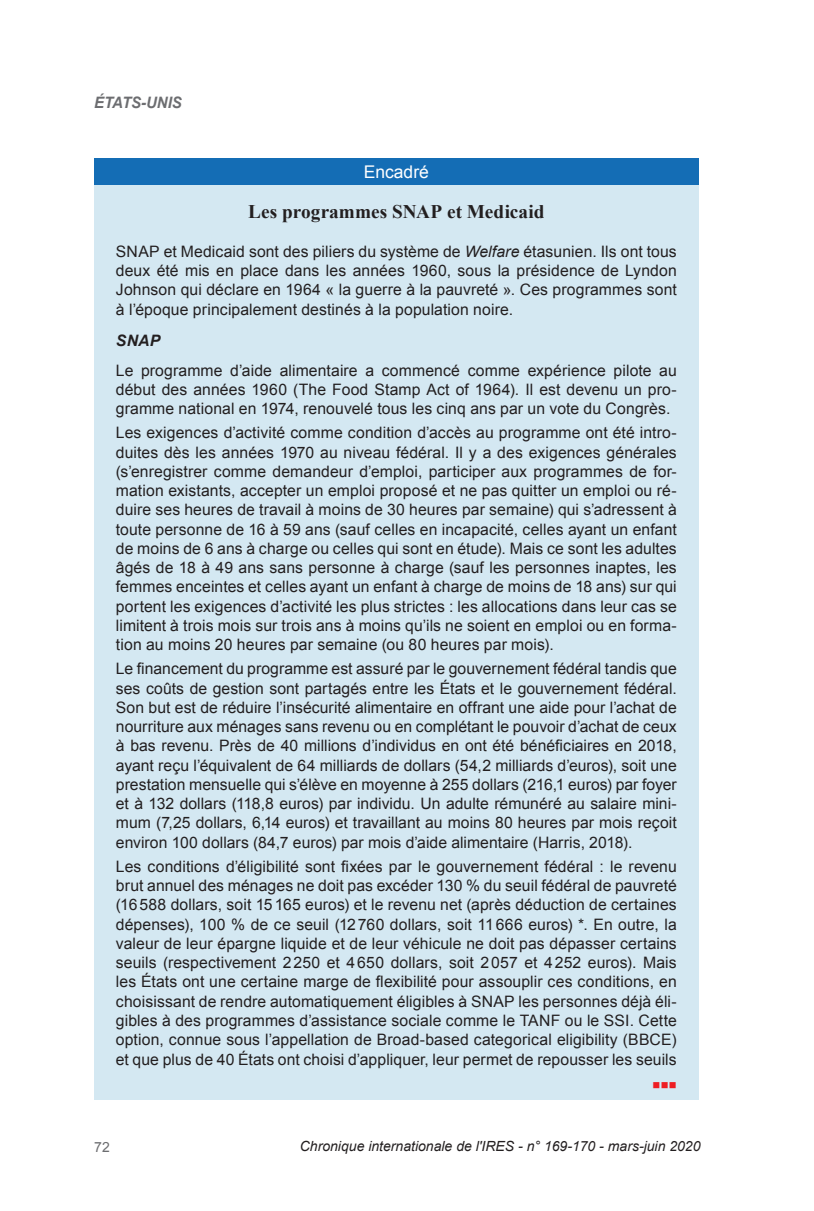
<style>
.page{position:relative;width:814px;height:1211px;background:#fff}
.page>*{position:absolute;margin:0;border:0;box-sizing:border-box;transform-origin:0 0}
.TITRE_ENCADRE{font:700 19.25px "Times New Roman";color:#231f20}
.Encadré_bando{font:17.5px "Arial";color:#fff}
.ENCADRE{font:15.75px/19.2px "Arial";letter-spacing:.005em;color:#231f20;text-align:justify}
.t1{font:italic 700 15.75px "Arial";color:#6c6d70;scale:.95 1}
.Encadré_1er_sous_tit{font:italic 700 15.75px "Arial";color:#231f20}
.t2{font:italic 14px "Arial";color:#231f20}
.t3{font:14px "Arial";color:#6c6d70}
.ENCADRE-2{font:10.5px "Wingdings";color:#ee1d23}
.s1{font-style:italic}
</style>
<div class="page">
<div style="left:94px;top:158px;width:604px;height:26px;background:#146db5"></div>
<div style="left:94px;top:184px;width:604px;height:915px;background:#d4e8f2"></div>
<p class="t1" style="left:94px;top:92px;width:94px">ÉTATS-UNIS</p>
<p class="Encadré_bando" style="left:364px;top:160px;width:67px">Encadré</p>
<p class="TITRE_ENCADRE" style="left:248px;top:198px;width:298px">Les programmes SNAP et Medicaid</p>
<p class="ENCADRE" style="left:116px;top:242px;width:562px">SNAP et Medicaid sont des piliers du système de <span class="s1">Welfare</span> étasunien. Ils ont tous deux été mis en place dans les années 1960, sous la présidence de Lyndon Johnson qui déclare en 1964 « la guerre à la pauvreté ». Ces programmes sont à l’époque principalement destinés à la population noire.</p>
<p class="Encadré_1er_sous_tit" style="left:116px;top:330px;width:46px">SNAP</p>
<p class="ENCADRE" style="left:116px;top:360px;width:562px">Le programme d’aide alimentaire a commencé comme expérience pilote au début des années 1960 (The Food Stamp Act of 1964). Il est devenu un pro&shy;gramme national en 1974, renouvelé tous les cinq ans par un vote du Congrès.</p>
<p class="ENCADRE" style="left:116px;top:423px;width:562px">Les exigences d’activité comme condition d’accès au programme ont été intro&shy;duites dès les années 1970 au niveau fédéral. Il y a des exigences générales (s’enregistrer comme demandeur d’emploi, participer aux programmes de for&shy;mation existants, accepter un emploi proposé et ne pas quitter un emploi ou ré&shy;duire ses heures de travail à moins de 30 heures par semaine) qui s’adressent à toute personne de 16 à 59 ans (sauf celles en incapacité, celles ayant un enfant de moins de 6 ans à charge ou celles qui sont en étude). Mais ce sont les adultes âgés de 18 à 49 ans sans personne à charge (sauf les personnes inaptes, les femmes enceintes et celles ayant un enfant à charge de moins de 18 ans) sur qui portent les exigences d’activité les plus strictes : les allocations dans leur cas se limitent à trois mois sur trois ans à moins qu’ils ne soient en emploi ou en forma&shy;tion au moins 20 heures par semaine (ou 80 heures par mois).</p>
<p class="ENCADRE" style="left:116px;top:659px;width:562px">Le financement du programme est assuré par le gouvernement fédéral tandis que ses coûts de gestion sont partagés entre les États et le gouvernement fédéral.<br>Son but est de réduire l’insécurité alimentaire en offrant une aide pour l’achat de nourriture aux ménages sans revenu ou en complétant le pouvoir d’achat de ceux à bas revenu. Près de 40 millions d’individus en ont été bénéficiaires en 2018, ayant reçu l’équivalent de 64 milliards de dollars (54,2 milliards d’euros), soit une prestation mensuelle qui s’élève en moyenne à 255 dollars (216,1 euros) par foyer et à 132 dollars (118,8 euros) par individu. Un adulte rémunéré au salaire mini&shy;mum (7,25 dollars, 6,14 euros) et travaillant au moins 80 heures par mois reçoit environ 100 dollars (84,7 euros) par mois d’aide alimentaire (Harris, 2018).</p>
<p class="ENCADRE" style="left:116px;top:857px;width:562px">Les conditions d’éligibilité sont fixées par le gouvernement fédéral : le revenu brut annuel des ménages ne doit pas excéder 130 % du seuil fédéral de pauvreté (16588 dollars, soit 15165 euros) et le revenu net (après déduction de certaines dépenses), 100 % de ce seuil (12760 dollars, soit 11666 euros) *. En outre, la valeur de leur épargne liquide et de leur véhicule ne doit pas dépasser certains seuils (respectivement 2250 et 4650 dollars, soit 2057 et 4252 euros). Mais les États ont une certaine marge de flexibilité pour assouplir ces conditions, en choisissant de rendre automatiquement éligibles à SNAP les personnes déjà éli&shy;gibles à des programmes d’assistance sociale comme le TANF ou le SSI. Cette option, connue sous l’appellation de Broad-based categorical eligibility (BBCE) et que plus de 40 États ont choisi d’appliquer, leur permet de repousser les seuils</p>
<p class="ENCADRE-2" style="left:652px;top:1079px;width:26px">■■■</p>
<p class="t3" style="left:94px;top:1137px;width:17px">72</p>
<p class="t2" style="left:300px;top:1136px;width:402px">Chronique internationale de l'IRES - n° 169-170 - mars-juin 2020</p>
</div>
